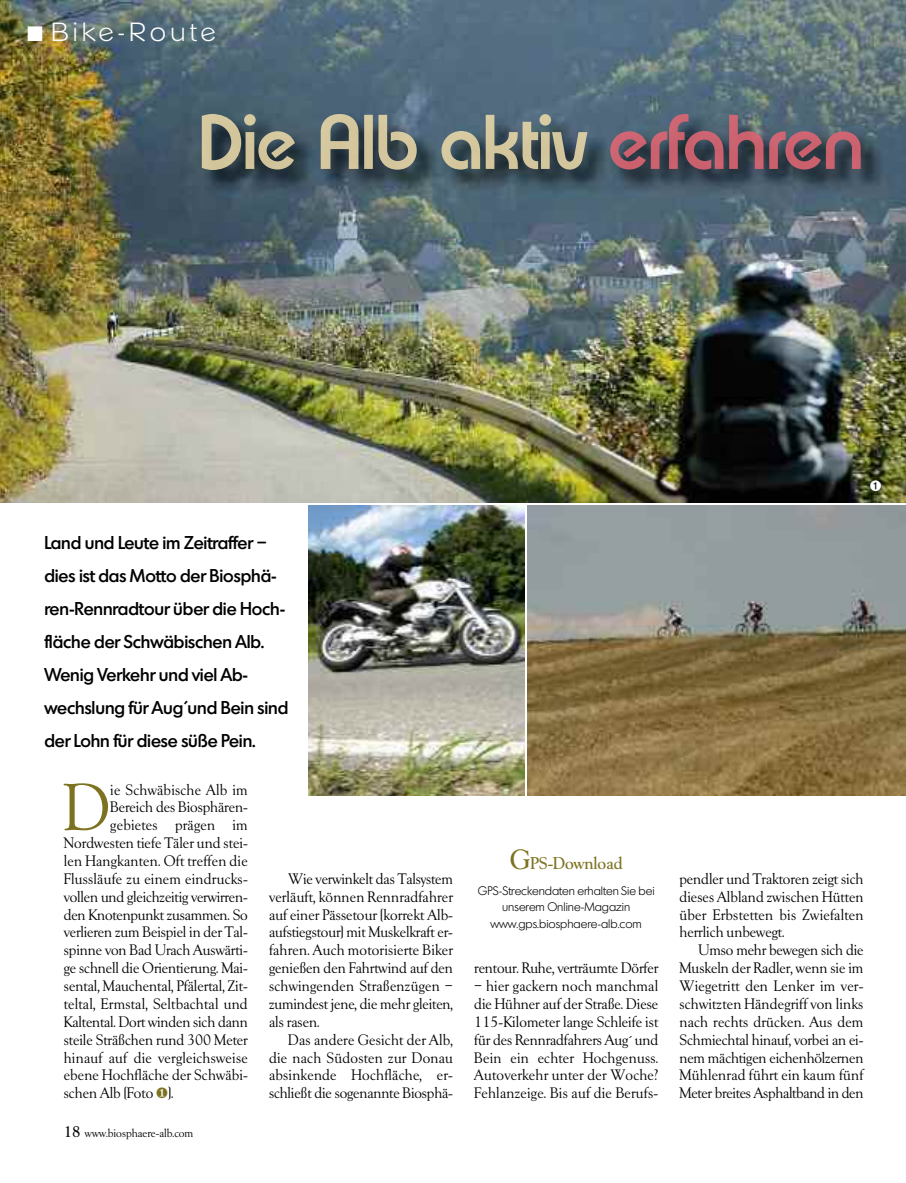
<style>
.page{position:relative;width:906px;height:1183px;background:#fff}
.page>*{position:absolute;margin:0;border:0;box-sizing:border-box;transform-origin:0 0}
.t1{font:64.2px "Goudx";color:#7c7220}
.t2{font:300 25.5px "Napoli";letter-spacing:.155em;color:#fff}
.t3{font:500 18px/33px "Montreal";letter-spacing:-.005em;color:#000}
.t4{font:500 16.5px "Goudx";color:#7c7220}
.t5{font:14.7px/17.9px "Goudx";color:#000;text-align:justify}
.t6{font:300 12px/16.5px "Montreal";color:#000;text-align:center}
.t7{font:11.25px "Goudx";color:#000}
.s1{color:#7c7220}
.s2{font-weight:500;font-size:15px}
.s3{font-size:27px}
</style>
<div class="page">
<img style="left:309px;top:505px;width:215px;height:290px">
<img style="left:528px;top:505px;width:378px;height:290px">
<img style="left:0;top:0;width:906px;height:502px">
<img style="left:72px;top:101px;width:834px;height:137px">
<img style="left:202px;top:114px;width:385px;height:56px">
<img style="left:610px;top:114px;width:250px;height:55px">
<svg style="left:870px;top:480px;width:11px;height:11px"></svg>
<h2 class="t2" style="left:27px;top:17px;width:190px">■ Bike-Route</h2>
<p class="t3" style="left:44px;top:526px;width:245px">Land und Leute im Zeitraffer – dies ist das Motto der Biosphä&shy;ren-Rennradtour über die Hoch&shy;fläche der Schwäbischen Alb.<br>Wenig Verkehr und viel Ab&shy;wechslung für Aug´und Bein sind der Lohn für diese süße Pein.</p>
<h1 class="t1" style="left:64px;top:770px;width:48px">D</h1>
<p class="t5" style="left:110px;top:780px;width:139px">ie Schwäbische Alb im</p>
<p class="t5" style="left:110px;top:798px;width:139px">Bereich des Biosphären-</p>
<p class="t5" style="left:110px;top:816px;width:139px">gebietes prägen im</p>
<p class="t5" style="left:64px;top:833px;width:185px">Nordwesten tiefe Täler und stei-</p>
<p class="t5" style="left:64px;top:851px;width:185px">len Hangkanten. Oft treffen die</p>
<p class="t5" style="left:64px;top:869px;width:185px">Flussläufe zu einem eindrucks-</p>
<p class="t5" style="left:64px;top:887px;width:185px">vollen und gleichzeitig verwirren-</p>
<p class="t5" style="left:64px;top:905px;width:185px">den Knotenpunkt zusammen. So</p>
<p class="t5" style="left:64px;top:923px;width:185px">verlieren zum Beispiel in der Tal-</p>
<p class="t5" style="left:64px;top:941px;width:185px">spinne von Bad Urach Auswärti-</p>
<p class="t5" style="left:64px;top:958px;width:185px">ge schnell die Orientierung. Mai-</p>
<p class="t5" style="left:64px;top:976px;width:185px">sental, Mauchental, Pfälertal, Zit-</p>
<p class="t5" style="left:64px;top:994px;width:185px">teltal, Ermstal, Seltbachtal und</p>
<p class="t5" style="left:64px;top:1012px;width:185px">Kaltental. Dort winden sich dann</p>
<p class="t5" style="left:64px;top:1030px;width:185px">steile Sträßchen rund 300 Meter</p>
<p class="t5" style="left:64px;top:1048px;width:185px">hinauf auf die vergleichsweise</p>
<p class="t5" style="left:64px;top:1066px;width:185px">ebene Hochfläche der Schwäbi-</p>
<p class="t5" style="left:64px;top:1083px;width:111px">schen Alb (Foto <span class="s1">❶</span>).</p>
<p class="t7" style="left:64px;top:1126px;width:131px"><span class="s2">18</span> www.biosphaere-alb.com</p>
<p class="t5" style="left:269px;top:869px;width:185px;text-indent:19px">Wie verwinkelt das Talsystem verläuft, können Rennradfahrer auf einer Pässetour (korrekt Alb&shy;aufstiegstour) mit Muskelkraft er&shy;fahren. Auch motorisierte Biker genießen den Fahrtwind auf den schwingenden Straßenzügen – zumindest jene, die mehr gleiten, als rasen.</p>
<p class="t5" style="left:269px;top:1030px;width:185px;text-indent:19px">Das andere Gesicht der Alb, die nach Südosten zur Donau absinkende Hochfläche, er&shy;schließt die sogenannte Biosphä-</p>
<p class="t4" style="left:510px;top:853px;width:114px"><span class="s3">G</span>PS-Download</p>
<p class="t6" style="left:478px;top:882px;width:178px">GPS-Streckendaten erhalten Sie bei unserem Online-Magazin www.gps.biosphaere-alb.com</p>
<p class="t5" style="left:474px;top:958px;width:185px">rentour. Ruhe, verträumte Dörfer</p>
<p class="t5" style="left:474px;top:976px;width:185px">– hier gackern noch manchmal die Hühner auf der Straße. Diese 115-Kilometer lange Schleife ist für des Rennradfahrers Aug´ und Bein ein echter Hochgenuss.<br>Autoverkehr unter der Woche?<br>Fehlanzeige. Bis auf die Berufs-</p>
<p class="t5" style="left:679px;top:869px;width:185px">pendler und Traktoren zeigt sich dieses Albland zwischen Hütten über Erbstetten bis Zwiefalten herrlich unbewegt.</p>
<p class="t5" style="left:679px;top:941px;width:185px;text-indent:19px">Umso mehr bewegen sich die Muskeln der Radler, wenn sie im Wiegetritt den Lenker im ver&shy;schwitzten Händegriff von links nach rechts drücken. Aus dem Schmiechtal hinauf, vorbei an ei&shy;nem mächtigen eichenhölzernen Mühlenrad führt ein kaum fünf Meter breites Asphaltband in den</p>
</div>
